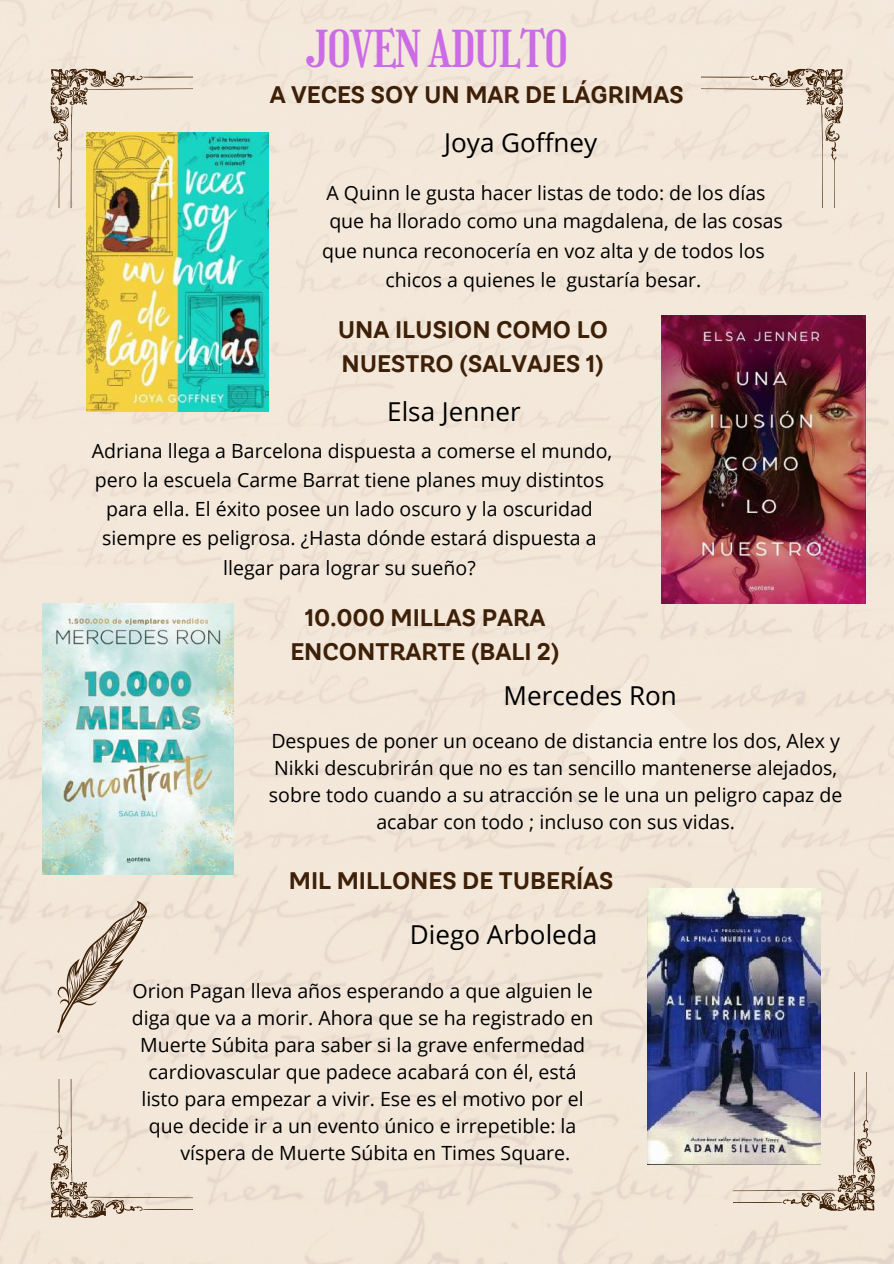
<style>
.page{position:relative;width:894px;height:1264px;background:#fff}
.page>*{position:absolute;margin:0;border:0;box-sizing:border-box;transform-origin:0 0}
.t1{font:49.65px "Girassol";letter-spacing:-.02em;color:#cb6ce6}
.t2{font:25.95px "Open Sans";color:#000}
.t3{font:700 23.85px/34.2px "TT Hazelnuts";color:#3d2007}
.t4{font:19.5px/29.2px "Open Sans";color:#000;text-align:center}
</style>
<div class="page">
<div style="left:0;top:0;width:893px;height:1263px;background:#f3e7d9"></div>
<svg style="left:701px;top:68px;width:142px;height:140px;background:#e6dacb"></svg>
<svg style="left:50px;top:68px;width:142px;height:140px;background:#ded1c2"></svg>
<svg style="left:50px;top:1078px;width:142px;height:140px;background:#e5d8c9"></svg>
<svg style="left:733px;top:1071px;width:141px;height:140px;background:#d8cabc"></svg>
<div style="left:573px;top:677px;width:124px;height:124px;background:#f4e8da"></div>
<svg style="left:42px;top:885px;width:108px;height:161px;background:#e0d2c3"></svg>
<img style="left:86px;top:132px;width:182px;height:279px">
<img style="left:661px;top:315px;width:204px;height:288px">
<img style="left:42px;top:603px;width:192px;height:271px">
<img style="left:647px;top:888px;width:173px;height:276px">
<h1 class="t1" style="left:306px;top:20px;width:264px">JOVEN ADULTO</h1>
<p class="t3" style="left:269px;top:77px;width:415px">A VECES SOY UN MAR DE LÁGRIMAS</p>
<h2 class="t2" style="left:444px;top:124px;width:154px">Joya Goffney</h2>
<p class="t4" style="left:326px;top:178px;width:440px">A Quinn le gusta hacer listas de todo: de los días</p>
<p class="t4" style="left:329px;top:206px;width:455px">que ha llorado como una magdalena, de las cosas</p>
<p class="t4" style="left:322px;top:235px;width:444px">que nunca reconocería en voz alta y de todos los</p>
<p class="t4" style="left:385px;top:265px;width:317px">chicos a quienes le gustaría besar.</p>
<p class="t3" style="left:337px;top:312px;width:271px">UNA ILUSION COMO LO<br>NUESTRO (SALVAJES 1)</p>
<h2 class="t2" style="left:387px;top:393px;width:135px">Elsa Jenner</h2>
<p class="t4" style="left:92px;top:435px;width:522px">Adriana llega a Barcelona dispuesta a comerse el mundo, pero la escuela Carme Barrat tiene planes muy distintos para ella. El éxito posee un lado oscuro y la oscuridad siempre es peligrosa. ¿Hasta dónde estará dispuesta a llegar para lograr su sueño?</p>
<p class="t3" style="left:290px;top:600px;width:271px;text-align:center">10.000 MILLAS PARA<br>ENCONTRARTE (BALI 2)</p>
<h2 class="t2" style="left:503px;top:677px;width:175px">Mercedes Ron</h2>
<p class="t4" style="left:269px;top:727px;width:575px;line-height:27px">Despues de poner un oceano de distancia entre los dos, Alex y Nikki descubrirán que no es tan sencillo mantenerse alejados, sobre todo cuando a su atracción se le una un peligro capaz de acabar con todo ; incluso con sus vidas.</p>
<p class="t3" style="left:289px;top:863px;width:326px">MIL MILLONES DE TUBERÍAS</p>
<h2 class="t2" style="left:410px;top:916px;width:189px">Diego Arboleda</h2>
<p class="t4" style="left:132px;top:975px;width:461px">Orion Pagan lleva años esperando a que alguien le</p>
<p class="t4" style="left:132px;top:1002px;width:462px">diga que va a morir. Ahora que se ha registrado en</p>
<p class="t4" style="left:140px;top:1029px;width:446px">Muerte Súbita para saber si la grave enfermedad</p>
<p class="t4" style="left:149px;top:1056px;width:429px">cardiovascular que padece acabará con él, está</p>
<p class="t4" style="left:141px;top:1083px;width:444px">listo para empezar a vivir. Ese es el motivo por el</p>
<p class="t4" style="left:149px;top:1110px;width:429px">que decide ir a un evento único e irrepetible: la</p>
<p class="t4" style="left:180px;top:1137px;width:391px">víspera de Muerte Súbita en Times Square.</p>
</div>
